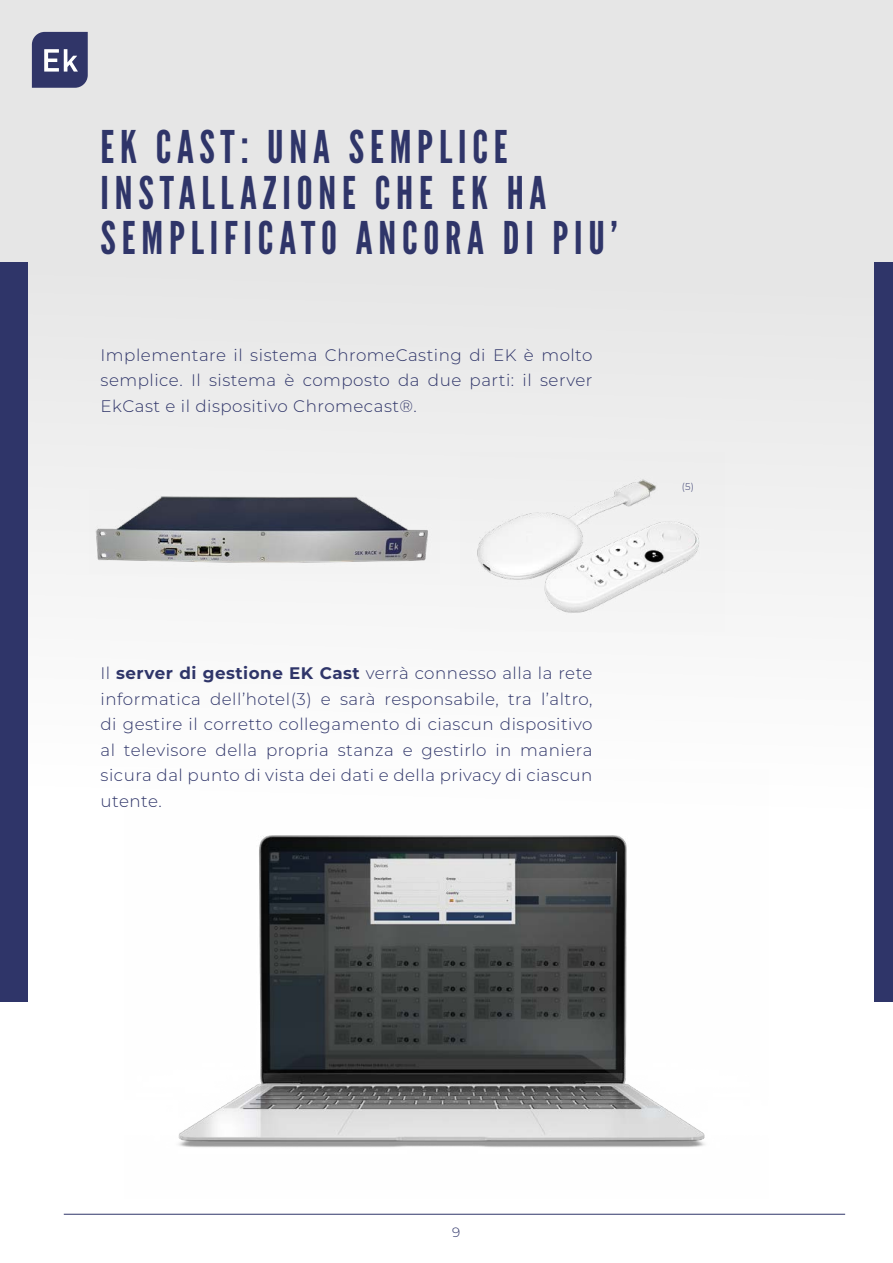
<style>
.page{position:relative;width:893px;height:1263px;background:#fff}
.page>*{position:absolute;margin:0;border:0;box-sizing:border-box;transform-origin:0 0}
.t1{font:45px/45.5px "League Gothic";letter-spacing:.13em;color:#2f3569}
.t2{font:300 16.65px/25.5px "Montserrat";letter-spacing:.03em;color:#2f3569;text-align:justify}
.t3{font:300 13.5px "Montserrat";color:#2f3569}
.t4{font:300 9.75px "Montserrat";color:#2f3569}
.s1{font-weight:700}
</style>
<div class="page">
<div style="left:0;top:0;width:893px;height:880px;background:linear-gradient(to bottom,#e0e0e0,#fff)"></div>
<hr style="left:64px;top:1214px;width:781px;height:1px;background:#2f3569">
<div style="left:874px;top:262px;width:19px;height:739px;background:#2f3569"></div>
<div style="left:0;top:262px;width:28px;height:739px;background:#2f3569"></div>
<svg style="left:32px;top:32px;width:56px;height:56px;background:#4c507c"></svg>
<img style="left:460px;top:452px;width:265px;height:179px">
<img style="left:90px;top:491px;width:350px;height:82px">
<img style="left:125px;top:769px;width:643px;height:378px">
<h1 class="t1" style="left:101px;top:125px;width:519px">EK CAST: UNA SEMPLICE<br>INSTALLAZIONE CHE EK HA<br>SEMPLIFICATO ANCORA DI PIU’</h1>
<p class="t2" style="left:101px;top:341px;width:493px">Implementare il sistema ChromeCasting di EK è molto semplice. Il sistema è composto da due parti: il server EkCast e il dispositivo Chromecast®.</p>
<p class="t4" style="left:682px;top:480px;width:14px">(5)</p>
<p class="t2" style="left:101px;top:660px;width:493px">Il <span class="s1">server di gestione EK Cast</span> verrà connesso alla la rete informatica dell’hotel(3) e sarà responsabile, tra l’altro, di gestire il corretto collegamento di ciascun dispositivo al televisore della propria stanza e gestirlo in maniera sicura dal punto di vista dei dati e della privacy di ciascun utente.</p>
<p class="t3" style="left:452px;top:1223px;width:10px">9</p>
</div>
